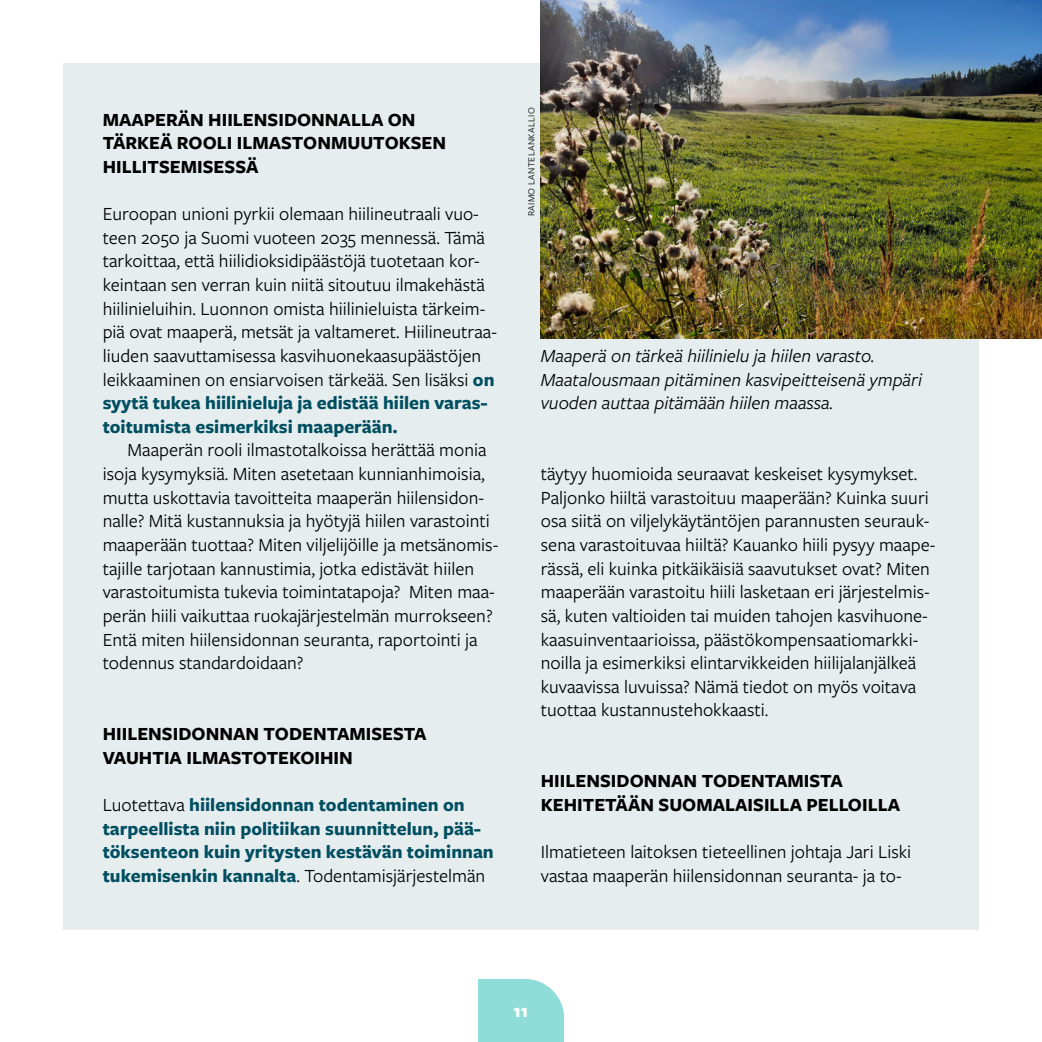
<style>
.page{position:relative;width:1042px;height:1042px;background:#fff}
.page>*{position:absolute;margin:0;border:0;box-sizing:border-box;transform-origin:0 0}
.Leipä{font:19.25px/23.6px "Freight Sans Pro";color:#000}
.Leipä_sis{font:19.25px/23.6px "Freight Sans Pro";color:#000}
.Otsikko_3{font:700 19.25px/23.6px "Freight Sans Pro";color:#000}
.Leipä-2{font:700 19.25px/23.6px "Freight Sans Pro";color:#004f61}
.Kuvateksti{font:italic 19.25px/23.6px "Freight Sans Pro";color:#000}
.t1{font:700 19.25px "Freight Sans Pro";color:#fff}
.Kuvaaja{font:9.62px "Freight Sans Pro";letter-spacing:.04em;color:#000}
.s1{font-weight:700;color:#004f61}
.s2{font-weight:400;color:#000}
</style>
<div class="page">
<div style="left:63px;top:63px;width:916px;height:866px;background:#e6edef"></div>
<img style="left:541px;top:0;width:501px;height:338px">
<div style="left:478px;top:979px;width:86px;height:63px;background:#8fddd8"></div>
<p class="Otsikko_3" style="left:103px;top:107px;width:345px">MAAPERÄN HIILENSIDONNALLA ON<br>TÄRKEÄ ROOLI ILMASTONMUUTOKSEN<br>HILLITSEMISESSÄ</p>
<p class="Leipä" style="left:103px;top:201px;width:396px">Euroopan unioni pyrkii olemaan hiilineutraali vuo&shy;teen 2050 ja Suomi vuoteen 2035 mennessä. Tämä tarkoittaa, että hiilidioksidipäästöjä tuotetaan kor&shy;keintaan sen verran kuin niitä sitoutuu ilmakehästä hiilinieluihin. Luonnon omista hiilinieluista tärkeim&shy;piä ovat maaperä, metsät ja valtameret. Hiilineutraa&shy;liuden saavuttamisessa kasvihuonekaasupäästöjen leikkaaminen on ensiarvoisen tärkeää. Sen lisäksi <span class="s1">on syytä tukea hiilinieluja ja edistää hiilen varas&shy;toitumista esimerkiksi maaperään.</span></p>
<p class="Leipä_sis" style="left:103px;top:438px;width:397px;text-indent:25px">Maaperän rooli ilmastotalkoissa herättää monia isoja kysymyksiä. Miten asetetaan kunnianhimoisia, mutta uskottavia tavoitteita maaperän hiilensidon&shy;nalle? Mitä kustannuksia ja hyötyjä hiilen varastointi maaperään tuottaa? Miten viljelijöille ja metsänomis&shy;tajille tarjotaan kannustimia, jotka edistävät hiilen varastoitumista tukevia toimintatapoja? Miten maa&shy;perän hiili vaikuttaa ruokajärjestelmän murrokseen?<br>Entä miten hiilensidonnan seuranta, raportointi ja todennus standardoidaan?</p>
<p class="Otsikko_3" style="left:103px;top:721px;width:325px">HIILENSIDONNAN TODENTAMISESTA<br>VAUHTIA ILMASTOTEKOIHIN</p>
<p class="Leipä-2" style="left:103px;top:792px;width:393px"><span class="s2">Luotettava</span> hiilensidonnan todentaminen on tarpeellista niin politiikan suunnittelun, pää&shy;töksenteon kuin yritysten kestävän toiminnan tukemisenkin kannalta<span class="s2">. Todentamisjärjestelmän</span></p>
<p class="Kuvaaja" style="left:525px;top:216px;width:110px;rotate:-90deg">RAIMO LANTELANKALLIO</p>
<p class="Kuvateksti" style="left:541px;top:343px;width:383px">Maaperä on tärkeä hiilinielu ja hiilen varasto.<br>Maatalousmaan pitäminen kasvipeitteisenä ympäri vuoden auttaa pitämään hiilen maassa.</p>
<p class="Leipä" style="left:541px;top:461px;width:396px">täytyy huomioida seuraavat keskeiset kysymykset.<br>Paljonko hiiltä varastoituu maaperään? Kuinka suuri osa siitä on viljelykäytäntöjen parannusten seurauk&shy;sena varastoituvaa hiiltä? Kauanko hiili pysyy maape&shy;rässä, eli kuinka pitkäikäisiä saavutukset ovat? Miten maaperään varastoitu hiili lasketaan eri järjestelmis&shy;sä, kuten valtioiden tai muiden tahojen kasvihuone&shy;kaasuinventaarioissa, päästökompensaatiomarkki&shy;noilla ja esimerkiksi elintarvikkeiden hiilijalanjälkeä kuvaavissa luvuissa? Nämä tiedot on myös voitava tuottaa kustannustehokkaasti.</p>
<p class="Otsikko_3" style="left:541px;top:768px;width:361px">HIILENSIDONNAN TODENTAMISTA<br>KEHITETÄÄN SUOMALAISILLA PELLOILLA</p>
<p class="Leipä" style="left:541px;top:839px;width:372px">Ilmatieteen laitoksen tieteellinen johtaja Jari Liski vastaa maaperän hiilensidonnan seuranta- ja to-</p>
<p class="t1" style="left:513px;top:997px;width:16px">11</p>
</div>
